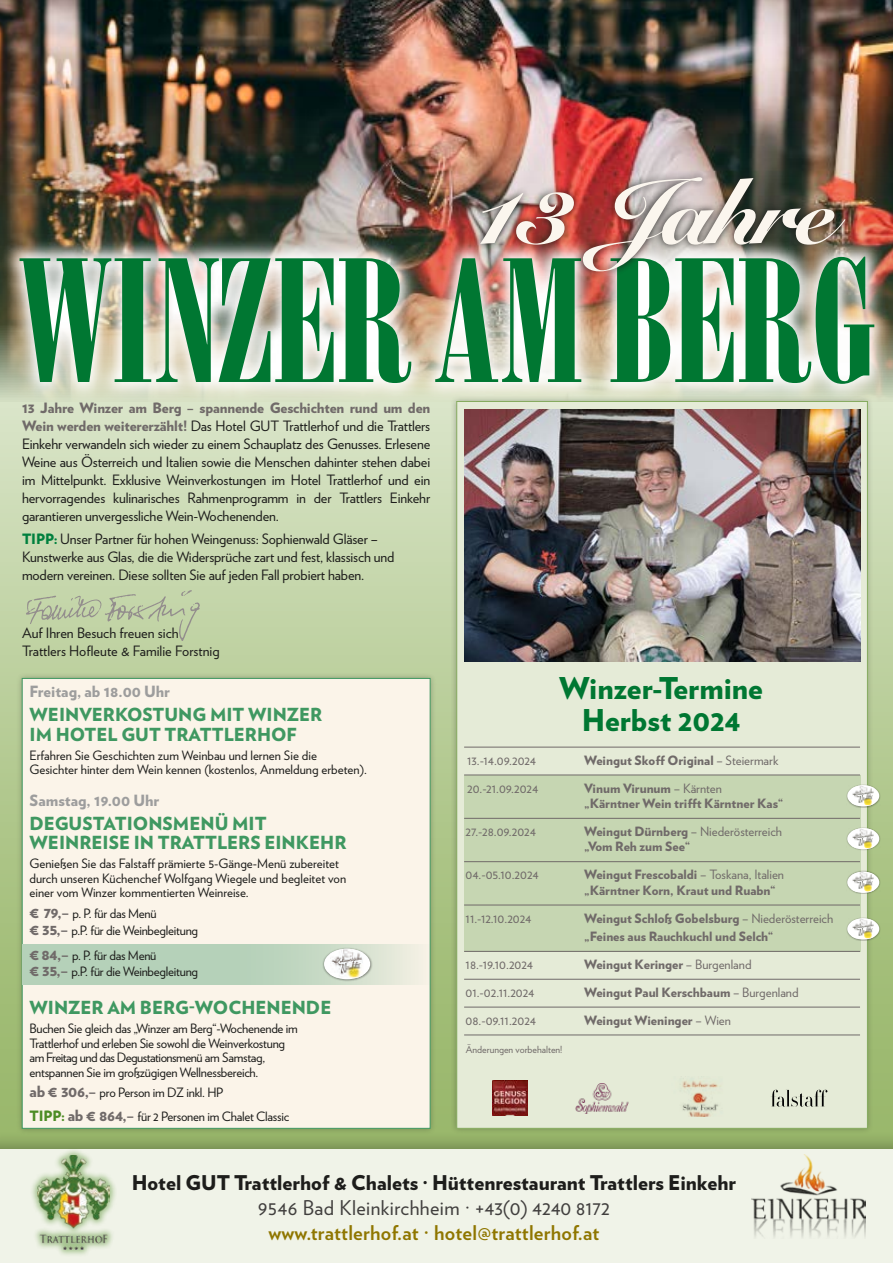
<style>
.page{position:relative;width:893px;height:1263px;background:#fff}
.page>*{position:absolute;margin:0;border:0;box-sizing:border-box;transform-origin:0 0}
.Absatzformat_3{font:171px "Bodoni Std Poster Compressed";letter-spacing:-.015em;color:#007732}
.t1{font:900 92.7px "Snell Roundhand";letter-spacing:-.04em;color:#fbf6ee}
.t2{font:900 30px "Verlag";color:#007732}
.Absatzformat_3-2{font:900 20.25px "Verlag";color:#1d1d1b}
.Absatzformat_3-3{font:700 20.25px "Verlag";letter-spacing:.01em;color:#8f7600}
.Absatzformat_3-4{font:20.25px "Verlag";letter-spacing:.02em;color:#413f3e}
.t3{font:900 18px/19.6px "Verlag";color:#3f9861}
.t4{font:900 15.45px "Verlag";color:#9d9d9d}
.t5{font:14.25px/18.1px "Verlag";letter-spacing:-.01em;color:#1d1d1b;text-align:justify}
.t6{font:12.9px/14.5px "Verlag";letter-spacing:-.02em;color:#1d1d1b}
.t7{font:12.9px/14.5px "Verlag";color:#1d1d1b}
.t8{font:900 12.75px/15.5px "Verlag";color:#706a69}
.t9{font:12.75px "Verlag";color:#706a69}
.t10{font:9.75px "Verlag";color:#706a69}
.s1{font-weight:900;color:#706a69}
.s2{font-weight:900;color:#00803e}
.s3{font-weight:900;font-size:15.45px;color:#706a69}
.s4{font-weight:900;font-size:14.25px;color:#4d8c25}
.s5{font-weight:400}
</style>
<div class="page">
<img style="left:0;top:0;width:893px;height:114px">
<div style="left:0;top:114px;width:893px;height:1037px;background:#1d1d1b;opacity:.5"></div>
<div style="left:0;top:1149px;width:893px;height:114px;background:#f0f3e8"></div>
<div style="left:30px;top:1148px;width:87px;height:109px;background:#4d8c25;opacity:.47"></div>
<img style="left:37px;top:1155px;width:73px;height:94px">
<img style="left:751px;top:1154px;width:114px;height:84px">
<div style="left:451px;top:395px;width:422px;height:740px;background:#1d1d1b;opacity:.3"></div>
<div style="left:457px;top:401px;width:410px;height:727px;background:#e5ebd7"></div>
<div style="left:16px;top:672px;width:420px;height:462px;background:#1d1d1b;opacity:.3"></div>
<div style="left:22px;top:678px;width:408px;height:450px;background:#fbf4e9;border:1px solid #3f9861"></div>
<img style="left:0;top:237px;width:893px;height:166px">
<img style="left:464px;top:409px;width:396px;height:252px">
<img style="left:24px;top:586px;width:180px;height:58px">
<img style="left:682px;top:1081px;width:39px;height:36px">
<img style="left:575px;top:1084px;width:54px;height:29px">
<svg style="left:771px;top:1090px;width:56px;height:17px"></svg>
<div style="left:473px;top:169px;width:380px;height:111px;background:#1d1d1b;opacity:.95"></div>
<img style="left:493px;top:1080px;width:35px;height:35px">
<div style="left:464px;top:775px;width:397px;height:176px;background:#c6d6b2"></div>
<hr style="left:464px;top:747px;width:396px;height:1px;background:#706a69">
<hr style="left:464px;top:775px;width:396px;height:1px;background:#706a69">
<hr style="left:464px;top:818px;width:396px;height:1px;background:#706a69">
<hr style="left:464px;top:861px;width:396px;height:1px;background:#706a69">
<hr style="left:464px;top:905px;width:396px;height:1px;background:#706a69">
<hr style="left:464px;top:951px;width:396px;height:1px;background:#706a69">
<hr style="left:464px;top:979px;width:396px;height:1px;background:#706a69">
<hr style="left:464px;top:1007px;width:396px;height:1px;background:#706a69">
<hr style="left:464px;top:1035px;width:396px;height:1px;background:#706a69">
<svg style="left:22px;top:944px;width:408px;height:41px;background:#bfd6c0"></svg>
<div style="left:322px;top:947px;width:50px;height:34px;background:#1d1d1b;opacity:.5"></div>
<div style="left:324px;top:949px;width:46px;height:30px;background:#fff;border-radius:50%"></div>
<img style="left:330px;top:949px;width:33px;height:29px">
<div style="left:846px;top:827px;width:35px;height:24px;background:#1d1d1b;opacity:.5"></div>
<div style="left:847px;top:828px;width:32px;height:21px;background:#fff;border-radius:50%"></div>
<img style="left:851px;top:828px;width:23px;height:20px">
<div style="left:846px;top:784px;width:35px;height:24px;background:#1d1d1b;opacity:.5"></div>
<div style="left:847px;top:785px;width:32px;height:21px;background:#fff;border-radius:50%"></div>
<img style="left:851px;top:785px;width:23px;height:20px">
<div style="left:846px;top:870px;width:35px;height:24px;background:#1d1d1b;opacity:.5"></div>
<div style="left:847px;top:872px;width:32px;height:21px;background:#fff;border-radius:50%"></div>
<img style="left:851px;top:872px;width:23px;height:20px">
<div style="left:846px;top:917px;width:35px;height:24px;background:#1d1d1b;opacity:.5"></div>
<div style="left:847px;top:918px;width:32px;height:21px;background:#fff;border-radius:50%"></div>
<img style="left:851px;top:918px;width:23px;height:20px">
<p class="t1" style="left:479px;top:157px;width:357px">13 Jahre</p>
<p class="Absatzformat_3" style="left:17px;top:223px;width:861px">WINZER AM BERG</p>
<p class="t5" style="left:22px;top:398px;width:410px"><span class="s1">13 Jahre Winzer am Berg – spannende Geschichten rund um den Wein werden weitererzählt!</span> Das Hotel GUT Trattlerhof und die Trattlers Einkehr verwandeln sich wieder zu einem Schauplatz des Genusses. Erlesene Weine aus Österreich und Italien sowie die Menschen dahinter stehen dabei im Mittelpunkt. Exklusive Weinverkostungen im Hotel Trattlerhof und ein hervorragendes kulinarisches Rahmenprogramm in der Trattlers Einkehr garantieren unvergessliche Wein-Wochenenden.</p>
<p class="t5" style="left:22px;top:529px;width:374px;text-align:left"><span class="s2">TIPP:</span> Unser Partner für hohen Weingenuss: Sophienwald Gläser –<br>Kunstwerke aus Glas, die die Widersprüche zart und fest, klassisch und modern vereinen. Diese sollten Sie auf jeden Fall probiert haben.</p>
<p class="t5" style="left:22px;top:623px;width:158px">Auf Ihren Besuch freuen sich</p>
<p class="t5" style="left:22px;top:641px;width:199px">Trattlers Hofleute &amp; Familie Forstnig</p>
<p class="t4" style="left:30px;top:679px;width:142px">Freitag, ab 18.00 Uhr</p>
<p class="t3" style="left:30px;top:704px;width:294px">WEINVERKOSTUNG MIT WINZER<br>IM HOTEL GUT TRATTLERHOF</p>
<p class="t7" style="left:30px;top:747px;width:339px">Erfahren Sie Geschichten zum Weinbau und lernen Sie die<br>Gesichter hinter dem Wein kennen (kostenlos, Anmeldung erbeten).</p>
<p class="t4" style="left:30px;top:787px;width:131px">Samstag, 19.00 Uhr</p>
<p class="t3" style="left:30px;top:812px;width:318px">DEGUSTATIONSMENÜ MIT<br>WEINREISE IN TRATTLERS EINKEHR</p>
<p class="t7" style="left:30px;top:856px;width:318px">Genießen Sie das Falstaff prämierte 5-Gänge-Menü zubereitet durch unseren Küchenchef Wolfgang Wiegele und begleitet von einer vom Winzer kommentierten Weinreise.</p>
<p class="t6" style="left:30px;top:905px;width:129px"><span class="s3">€ 79,–</span> p. P. für das Menü</p>
<p class="t6" style="left:30px;top:922px;width:170px"><span class="s3">€ 35,–</span> p.P. für die Weinbegleitung</p>
<p class="t6" style="left:30px;top:947px;width:128px"><span class="s3">€ 84,–</span> p. P. für das Menü</p>
<p class="t6" style="left:30px;top:963px;width:170px"><span class="s3">€ 35,–</span> p.P. für die Weinbegleitung</p>
<p class="t3" style="left:30px;top:997px;width:303px">WINZER AM BERG-WOCHENENDE</p>
<p class="t6" style="left:30px;top:1021px;width:270px">Buchen Sie gleich das „Winzer am Berg“-Wochenende im Trattlerhof und erleben Sie sowohl die Weinverkostung am Freitag und das Degustationsmenü am Samstag, entspannen Sie im großzügigen Wellnessbereich.</p>
<p class="t6" style="left:30px;top:1084px;width:195px"><span class="s3">ab € 306,–</span> pro Person im DZ inkl. HP</p>
<p class="t6" style="left:30px;top:1108px;width:261px"><span class="s4">TIPP:</span> <span class="s3">ab € 864,–</span> für 2 Personen im Chalet Classic</p>
<p class="t2" style="left:559px;top:664px;width:205px">Winzer-Termine</p>
<p class="t2" style="left:582px;top:695px;width:160px">Herbst 2024</p>
<p class="t9" style="left:467px;top:751px;width:70px">13.-14.09.2024</p>
<p class="t8" style="left:584px;top:752px;width:196px">Weingut Skoff Original <span class="s5">– Steiermark</span></p>
<p class="t9" style="left:467px;top:778px;width:73px">20.-21.09.2024</p>
<p class="t8" style="left:584px;top:780px;width:200px">Vinum Virunum <span class="s5">– Kärnten<br></span>„Kärntner Wein trifft Kärntner Kas“</p>
<p class="t9" style="left:466px;top:822px;width:72px">27.-28.09.2024</p>
<p class="t8" style="left:584px;top:823px;width:199px">Weingut Dürnberg <span class="s5">– Niederösterreich </span>„Vom Reh zum See“</p>
<p class="t9" style="left:466px;top:865px;width:75px">04.-05.10.2024</p>
<p class="t8" style="left:584px;top:866px;width:201px">Weingut Frescobaldi <span class="s5">– Toskana, Italien </span>„Kärntner Korn, Kraut und Ruabn“</p>
<p class="t9" style="left:466px;top:908px;width:67px">11.-12.10.2024</p>
<p class="t8" style="left:584px;top:908px;width:251px;line-height:18.5px">Weingut Schloß Gobelsburg <span class="s5">– Niederösterreich </span>„Feines aus Rauchkuchl und Selch“</p>
<p class="t9" style="left:466px;top:955px;width:69px">18.-19.10.2024</p>
<p class="t8" style="left:584px;top:956px;width:169px">Weingut Keringer <span class="s5">– Burgenland</span></p>
<p class="t9" style="left:466px;top:983px;width:70px">01.-02.11.2024</p>
<p class="t8" style="left:584px;top:984px;width:216px">Weingut Paul Kerschbaum <span class="s5">– Burgenland</span></p>
<p class="t9" style="left:466px;top:1010px;width:72px">08.-09.11.2024</p>
<p class="t8" style="left:584px;top:1012px;width:148px">Weingut Wieninger <span class="s5">– Wien</span></p>
<p class="t10" style="left:466px;top:1042px;width:98px">Änderungen vorbehalten!</p>
<p class="Absatzformat_3-2" style="left:132px;top:1166px;width:606px">Hotel GUT Trattlerhof &amp; Chalets · Hüttenrestaurant Trattlers Einkehr</p>
<p class="Absatzformat_3-4" style="left:258px;top:1192px;width:354px">9546 Bad Kleinkirchheim · +43(0) 4240 8172</p>
<p class="Absatzformat_3-3" style="left:268px;top:1216px;width:332px">www.trattlerhof.at · hotel@trattlerhof.at</p>
</div>
